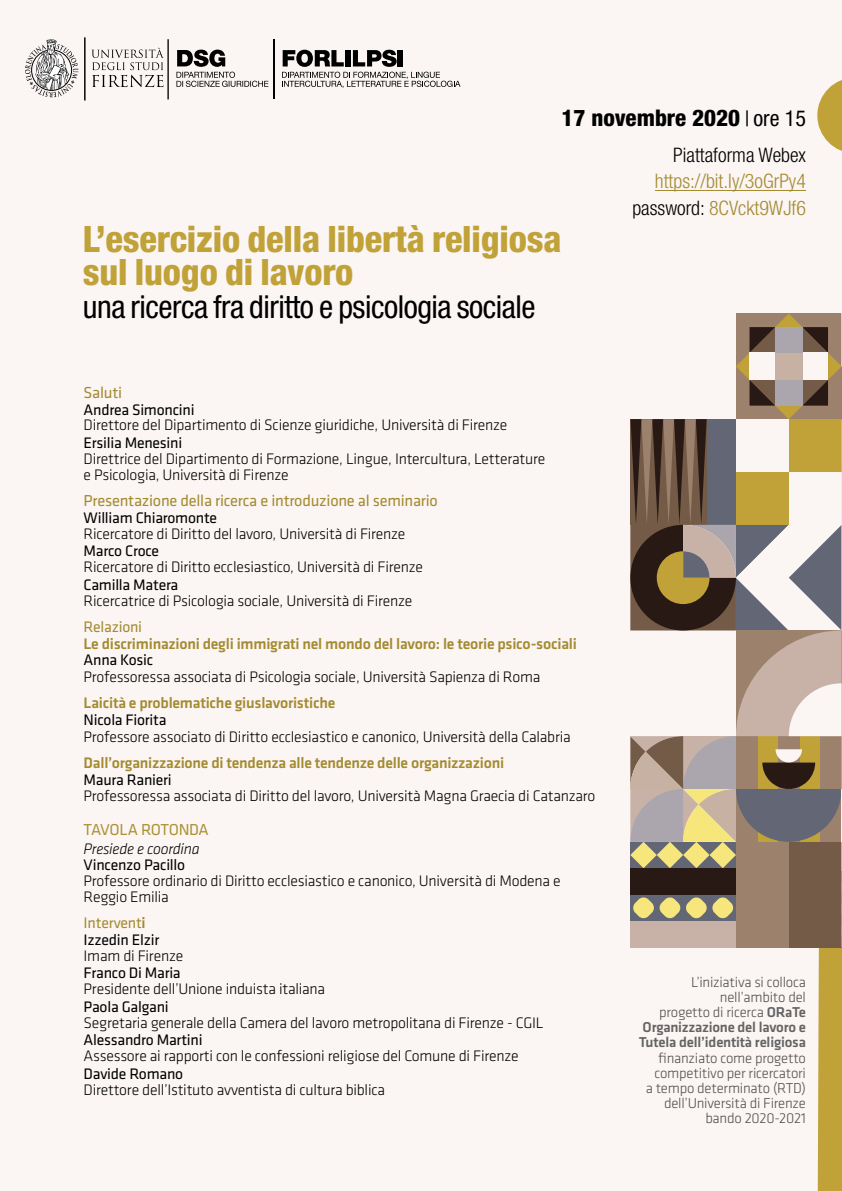
<style>
.page{position:relative;width:842px;height:1191px;background:#fbf5f4}
.page>*{position:absolute;margin:0;border:0;box-sizing:border-box;transform-origin:0 0}
.t1{font:800 condensed 36.4px/33px "Helvetica Neue LT Pro";letter-spacing:-.005em;color:#c1a239}
.t2{font:condensed 31.7px "Helvetica Neue LT Pro";letter-spacing:-.015em;color:#000}
.t3{font:800 condensed 23px "Helvetica Neue LT Pro";color:#000}
.t4{font:300 condensed 20px/26.5px "Helvetica Neue LT Pro";color:#a48b30;text-align:right}
.t5{font:300 condensed 20px "Helvetica Neue LT Pro";color:#000}
.t6{font:16.4px "Klavika";letter-spacing:-.015em;color:#a48b30}
.t7{font:16.4px "Klavika";letter-spacing:-.03em;color:#ab9133}
.t8{font:300 15.8px/15.8px "Klavika";letter-spacing:-.015em;color:#000}
.t9{font:15.8px/16.6px "Klavika";letter-spacing:-.015em;color:#000}
.t10{font:500 15.8px "Klavika";letter-spacing:-.015em;color:#a48b30}
.t11{font:italic 300 15.8px "Klavika";letter-spacing:-.015em;color:#000}
.t12{font:15.8px "Klavika";letter-spacing:-.015em;color:#a48b30}
.t13{font:500 14.8px/15.1px "Klavika";letter-spacing:-.015em;color:#646363;text-align:right}
.t14{font:300 14.8px/15.1px "Klavika";letter-spacing:-.015em;color:#504f4f;text-align:right}
.s1{font-weight:400;font-size:21.5px}
.s2{font-weight:400;font-size:22px}
.s3{color:#000}
.s4{color:#a48b30}
.s5{font-weight:500;color:#a48b30}
.s6{font-weight:300;color:#504f4f}
</style>
<div class="page">
<hr style="left:84px;top:37px;width:2px;height:63px;background:#000">
<svg style="left:91px;top:48px;width:73px;height:39px"></svg>
<svg style="left:25px;top:39px;width:53px;height:58px"></svg>
<hr style="left:167px;top:39px;width:2px;height:60px;background:#000">
<svg style="left:176px;top:50px;width:92px;height:37px"></svg>
<hr style="left:274px;top:39px;width:1px;height:60px;background:#000">
<svg style="left:282px;top:50px;width:178px;height:38px"></svg>
<svg style="left:817px;top:80px;width:25px;height:71px"></svg>
<hr style="left:655px;top:190px;width:151px;height:1px;background:#a48b30">
<svg style="left:630px;top:313px;width:212px;height:878px"></svg>
<h3 class="t3" style="left:561px;top:104px;width:246px">17 novembre 2020 <span class="s1">|</span> <span class="s2">ore 15</span></h3>
<p class="t5" style="left:673px;top:143px;width:134px">Piattaforma Webex</p>
<p class="t4" style="left:632px;top:168px;width:175px">https://bit.ly/3oGrPy4 <span class="s3">password:</span> 8CVckt9WJf6</p>
<h1 class="t1" style="left:83px;top:222px;width:480px">L’esercizio della libertà religiosa sul luogo di lavoro</h1>
<h2 class="t2" style="left:83px;top:288px;width:454px">una ricerca fra diritto e psicologia sociale</h2>
<p class="t6" style="left:84px;top:383px;width:40px">Saluti</p>
<p class="t9" style="left:84px;top:401px;width:112px">Andrea Simoncini</p>
<p class="t8" style="left:84px;top:417px;width:425px">Direttore del Dipartimento di Scienze giuridiche, Università di Firenze</p>
<p class="t9" style="left:84px;top:435px;width:100px">Ersilia Menesini</p>
<p class="t8" style="left:84px;top:451px;width:463px">Direttrice del Dipartimento di Formazione, Lingue, Intercultura, Letterature e Psicologia, Università di Firenze</p>
<p class="t6" style="left:84px;top:492px;width:356px">Presentazione della ricerca e introduzione al seminario</p>
<p class="t9" style="left:84px;top:509px;width:135px">William Chiaromonte</p>
<p class="t8" style="left:84px;top:526px;width:323px">Ricercatore di Diritto del lavoro, Università di Firenze</p>
<p class="t9" style="left:84px;top:543px;width:77px">Marco Croce</p>
<p class="t8" style="left:84px;top:559px;width:341px">Ricercatore di Diritto ecclesiastico, Università di Firenze</p>
<p class="t9" style="left:84px;top:577px;width:96px">Camilla Matera</p>
<p class="t8" style="left:84px;top:593px;width:330px">Ricercatrice di Psicologia sociale, Università di Firenze</p>
<p class="t12" style="left:84px;top:618px;width:60px">Relazioni</p>
<p class="t10" style="left:84px;top:635px;width:495px">Le discriminazioni degli immigrati nel mondo del lavoro: le teorie psico-sociali</p>
<p class="t9" style="left:84px;top:652px;width:71px">Anna Kosic</p>
<p class="t8" style="left:84px;top:669px;width:458px">Professoressa associata di Psicologia sociale, Università Sapienza di Roma</p>
<p class="t10" style="left:84px;top:694px;width:253px">Laicità e problematiche giuslavoristiche</p>
<p class="t9" style="left:84px;top:711px;width:84px">Nicola Fiorita</p>
<p class="t8" style="left:84px;top:728px;width:489px">Professore associato di Diritto ecclesiastico e canonico, Università della Calabria</p>
<p class="t10" style="left:84px;top:754px;width:422px">Dall’organizzazione di tendenza alle tendenze delle organizzazioni</p>
<p class="t9" style="left:84px;top:771px;width:90px">Maura Ranieri</p>
<p class="t8" style="left:84px;top:788px;width:513px">Professoressa associata di Diritto del lavoro, Università Magna Graecia di Catanzaro</p>
<p class="t7" style="left:84px;top:820px;width:127px">TAVOLA ROTONDA</p>
<p class="t11" style="left:84px;top:840px;width:118px">Presiede e coordina</p>
<p class="t9" style="left:84px;top:857px;width:103px">Vincenzo Pacillo</p>
<p class="t8" style="left:84px;top:873px;width:479px">Professore ordinario di Diritto ecclesiastico e canonico, Università di Modena e<br>Reggio Emilia</p>
<p class="t9" style="left:84px;top:915px;width:77px"><span class="s4">Intervent</span><span class="s5">i<br></span>Izzedin Elzir</p>
<p class="t8" style="left:84px;top:947px;width:101px">Imam di Firenze</p>
<p class="t9" style="left:84px;top:965px;width:99px">Franco Di Maria</p>
<p class="t8" style="left:84px;top:981px;width:243px">Presidente dell’Unione induista italiana</p>
<p class="t9" style="left:84px;top:998px;width:87px">Paola Galgani</p>
<p class="t8" style="left:84px;top:1014px;width:461px">Segretaria generale della Camera del lavoro metropolitana di Firenze - CGIL</p>
<p class="t9" style="left:84px;top:1032px;width:120px">Alessandro Martini</p>
<p class="t8" style="left:84px;top:1048px;width:437px">Assessore ai rapporti con le confessioni religiose del Comune di Firenze</p>
<p class="t9" style="left:84px;top:1065px;width:101px">Davide Romano</p>
<p class="t8" style="left:84px;top:1082px;width:303px">Direttore dell’Istituto avventista di cultura biblica</p>
<p class="t13" style="left:639px;top:974px;width:169px"><span class="s6">L’iniziativa si colloca nell’ambito del<br>progetto di ricerca</span> ORaTe<br>Organizzazione del lavoro e<br>Tutela dell’identità religiosa</p>
<p class="t14" style="left:646px;top:1050px;width:162px">finanziato come progetto competitivo per ricercatori a tempo determinato (RTD) dell’Università di Firenze bando 2020-2021</p>
</div>
